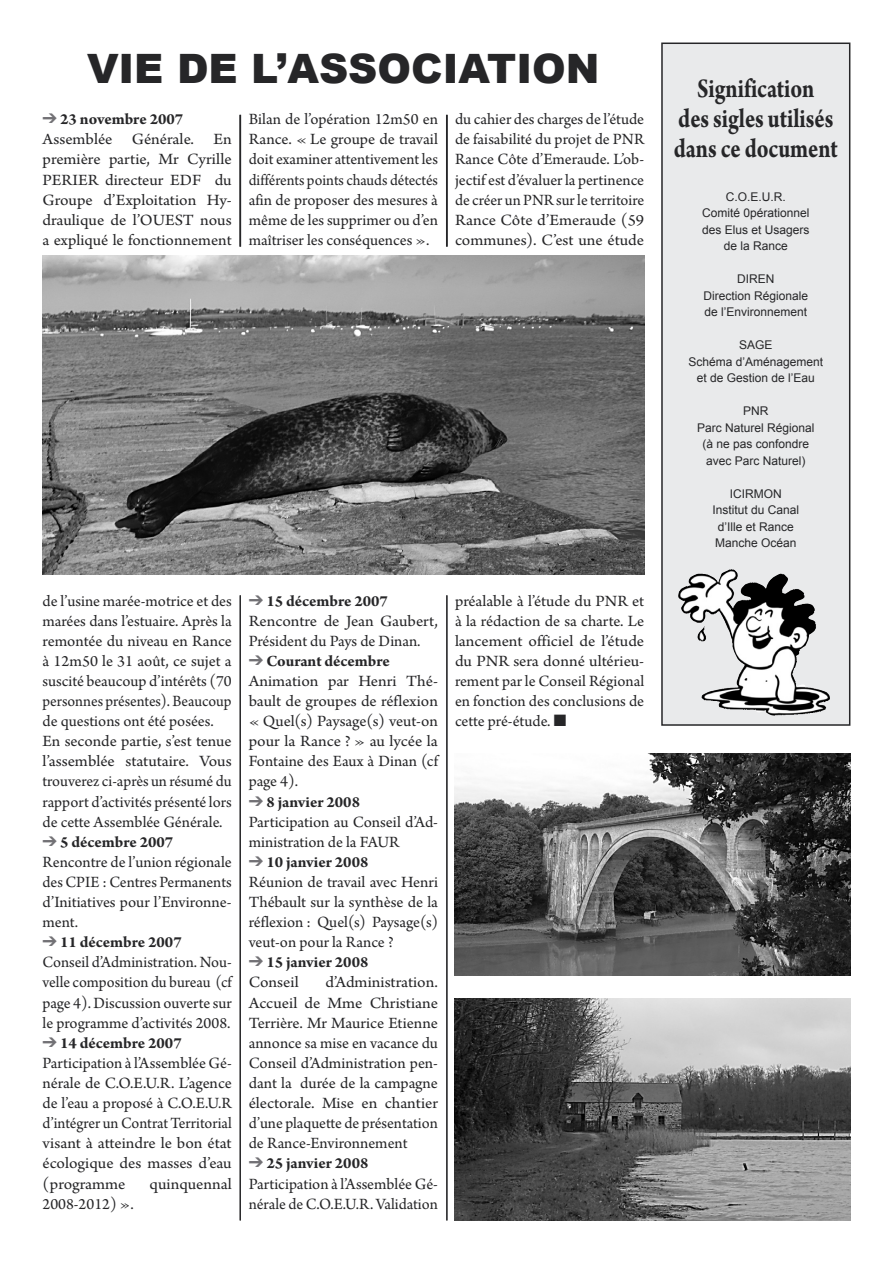
<style>
.page{position:relative;width:893px;height:1263px;background:#fff}
.page>*{position:absolute;margin:0;border:0;box-sizing:border-box;transform-origin:0 0}
.TitreGros1{font:900 40.5px "Arial";color:#262628}
.TexteSousTitreEncart{font:700 28.5px/30px "Arno Pro";color:#262628;text-align:center;scale:.8 1}
.TexteBaseSans_retrait{font:16.5px/20.1px "Arno Pro";color:#262628;text-align:justify}
.TexteBaseSans_retrait-2{font:16.5px/20.1px "Arno Pro";color:#262628;text-align:justify;scale:1.05 1}
.TexteSansRetraitGras{font:700 16.5px "Arno Pro";color:#262628}
.TexteBaseSans_retrait-3{font:700 16.5px "Arno Pro";color:#262628}
.TexteEncart{font:12px/16.5px "Arial";color:#262628;text-align:center}
.s1{color:#727175}
</style>
<div class="page">
<div style="left:662px;top:43px;width:188px;height:682px;background:#e9eaeb"></div>
<div style="left:661px;top:43px;width:189px;height:683px;border:2px solid #262628"></div>
<img style="left:43px;top:256px;width:601px;height:319px">
<img style="left:455px;top:998px;width:395px;height:222px">
<img style="left:455px;top:753px;width:395px;height:222px">
<img style="left:718px;top:569px;width:112px;height:145px">
<hr style="left:240px;top:115px;width:1px;height:132px;background:#262628">
<hr style="left:447px;top:115px;width:1px;height:132px;background:#262628">
<hr style="left:240px;top:595px;width:1px;height:625px;background:#262628">
<hr style="left:447px;top:595px;width:1px;height:625px;background:#262628">
<p class="TitreGros1" style="left:87px;top:46px;width:514px">VIE DE L’ASSOCIATION</p>
<p class="TexteSansRetraitGras" style="left:43px;top:110px;width:142px"><span class="s1">➔</span> 23 novembre 2007</p>
<p class="TexteBaseSans_retrait-2" style="left:43px;top:130px;width:182px">Assemblée Générale. En première partie, Mr Cyrille PERIER directeur EDF du Groupe d’Exploitation Hy&shy;draulique de l’OUEST nous a expliqué le fonctionnement</p>
<p class="TexteBaseSans_retrait" style="left:249px;top:110px;width:191px">Bilan de l’opération 12m50 en Rance. « Le groupe de travail doit examiner attentivement les différents points chauds détectés afin de proposer des mesures à même de les supprimer ou d’en maîtriser les conséquences ».</p>
<p class="TexteBaseSans_retrait" style="left:455px;top:110px;width:191px">du cahier des charges de l’étude de faisabilité du projet de PNR Rance Côte d’Emeraude. L’ob&shy;jectif est d’évaluer la pertinence de créer un PNR sur le territoire Rance Côte d’Emeraude (59 communes). C’est une étude</p>
<p class="TexteBaseSans_retrait" style="left:43px;top:591px;width:191px">de l’usine marée-motrice et des marées dans l’estuaire. Après la remontée du niveau en Rance à 12m50 le 31 août, ce sujet a suscité beaucoup d’intérêts (70 personnes présentes). Beaucoup de questions ont été posées.</p>
<p class="TexteBaseSans_retrait" style="left:43px;top:732px;width:191px">En seconde partie, s’est tenue l’assemblée statutaire. Vous trouverez ci-après un résumé du rapport d’activités présenté lors de cette Assemblée Générale.</p>
<p class="TexteSansRetraitGras" style="left:43px;top:832px;width:132px"><span class="s1">➔</span> 5 décembre 2007</p>
<p class="TexteBaseSans_retrait" style="left:43px;top:853px;width:191px">Rencontre de l’union régionale des CPIE : Centres Permanents d’Initiatives pour l’Environne&shy;ment.</p>
<p class="TexteSansRetraitGras" style="left:43px;top:933px;width:141px"><span class="s1">➔</span> 11 décembre 2007</p>
<p class="TexteBaseSans_retrait" style="left:43px;top:953px;width:191px">Conseil d’Administration. Nou&shy;velle composition du bureau (cf page 4). Discussion ouverte sur le programme d’activités 2008.</p>
<p class="TexteSansRetraitGras" style="left:43px;top:1033px;width:141px"><span class="s1">➔</span> 14 décembre 2007</p>
<p class="TexteBaseSans_retrait" style="left:43px;top:1054px;width:191px">Participation à l’Assemblée Gé&shy;nérale de C.O.E.U.R. L’agence de l’eau a proposé à C.O.E.U.R d’intégrer un Contrat Territorial visant à atteindre le bon état écologique des masses d’eau (programme</p>
<p class="TexteBaseSans_retrait-2" style="left:150px;top:1174px;width:80px">quinquennal</p>
<p class="TexteBaseSans_retrait" style="left:43px;top:1194px;width:93px">2008-2012) ».</p>
<p class="TexteSansRetraitGras" style="left:249px;top:591px;width:141px"><span class="s1">➔</span> 15 décembre 2007</p>
<p class="TexteBaseSans_retrait-2" style="left:249px;top:611px;width:182px">Rencontre de Jean Gaubert,<br>Président du Pays de Dinan.</p>
<p class="TexteSansRetraitGras" style="left:249px;top:651px;width:143px"><span class="s1">➔</span> Courant décembre</p>
<p class="TexteBaseSans_retrait-2" style="left:249px;top:672px;width:182px">Animation par Henri Thé&shy;bault de groupes de réflexion « Quel(s) Paysage(s) veut-on pour la Rance ? » au lycée la Fontaine des Eaux à Dinan (cf page 4).</p>
<p class="TexteSansRetraitGras" style="left:249px;top:792px;width:113px"><span class="s1">➔</span> 8 janvier 2008</p>
<p class="TexteBaseSans_retrait" style="left:249px;top:812px;width:191px">Participation au Conseil d’Ad&shy;ministration de la FAUR</p>
<p class="TexteSansRetraitGras" style="left:249px;top:852px;width:121px"><span class="s1">➔</span> 10 janvier 2008</p>
<p class="TexteBaseSans_retrait" style="left:249px;top:873px;width:191px">Réunion de travail avec Henri Thébault sur la synthèse de la réflexion : Quel(s) Paysage(s) veut-on pour la Rance ?</p>
<p class="TexteSansRetraitGras" style="left:249px;top:953px;width:121px"><span class="s1">➔</span> 15 janvier 2008</p>
<p class="TexteBaseSans_retrait-2" style="left:249px;top:973px;width:49px">Conseil</p>
<p class="TexteBaseSans_retrait-2" style="left:249px;top:973px;width:182px;text-indent:77px">d’Administration.<br>Accueil de Mme Christiane Terrière. Mr Maurice Etienne annonce sa mise en vacance du Conseil d’Administration pen&shy;dant la durée de la campagne électorale. Mise en chantier d’une plaquette de présentation de Rance-Environnement</p>
<p class="TexteBaseSans_retrait-3" style="left:249px;top:1154px;width:121px"><span class="s1">➔</span> 25 janvier 2008</p>
<p class="TexteBaseSans_retrait" style="left:249px;top:1174px;width:191px">Participation à l’Assemblée Gé&shy;nérale de C.O.E.U.R. Validation</p>
<p class="TexteBaseSans_retrait" style="left:455px;top:591px;width:191px">préalable à l’étude du PNR et à la rédaction de sa charte. Le lancement officiel de l’étude du PNR sera donné ultérieu&shy;rement par le Conseil Régional en fonction des conclusions de cette pré-étude. ■</p>
<p class="TexteSousTitreEncart" style="left:674px;top:75px;width:206px">Signification<br>des sigles utilisés dans ce document</p>
<p class="TexteEncart" style="left:726px;top:188px;width:62px">C.O.E.U.R.</p>
<p class="TexteEncart" style="left:702px;top:205px;width:109px">Comité 0pérationnel</p>
<p class="TexteEncart" style="left:702px;top:221px;width:109px">des Elus et Usagers de la Rance</p>
<p class="TexteEncart" style="left:703px;top:271px;width:106px">DIREN<br>Direction Régionale de l’Environnement</p>
<p class="TexteEncart" style="left:688px;top:337px;width:136px">SAGE<br>Schéma d’Aménagement et de Gestion de l’Eau</p>
<p class="TexteEncart" style="left:743px;top:403px;width:27px">PNR</p>
<p class="TexteEncart" style="left:697px;top:419px;width:119px">Parc Naturel Régional (à ne pas confondre avec Parc Naturel)</p>
<p class="TexteEncart" style="left:730px;top:485px;width:53px">ICIRMON</p>
<p class="TexteEncart" style="left:712px;top:502px;width:88px;text-align:left">Institut du Canal d’Ille et Rance<br>Manche Océan</p>
</div>
